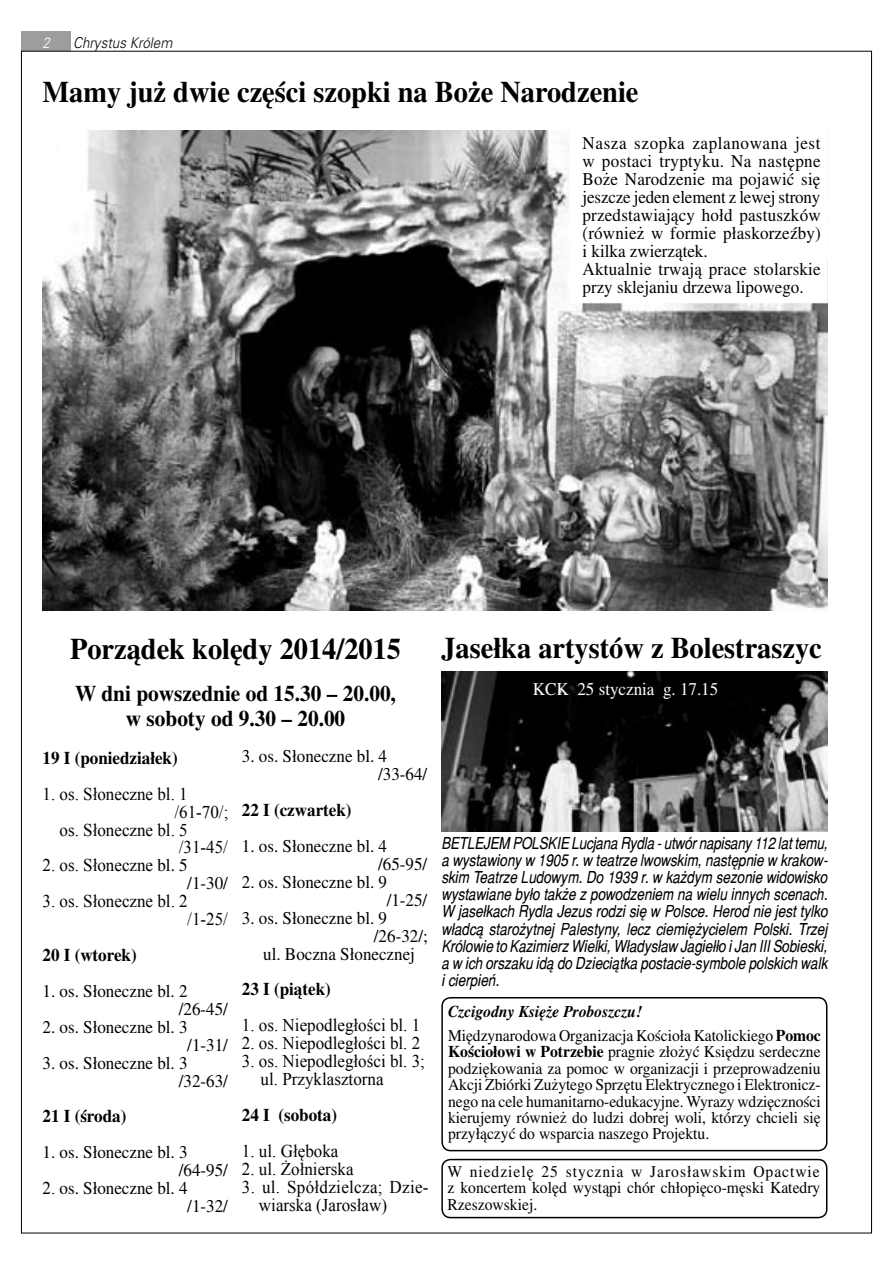
<style>
.page{position:relative;width:893px;height:1263px;background:#fff}
.page>*{position:absolute;margin:0;border:0;box-sizing:border-box;transform-origin:0 0}
.t1{font:700 29.85px "Toronto";color:#000;scale:.95 1}
.t2{font:700 22.35px/25.3px "Toronto";color:#000;text-align:center;scale:.95 1}
.t3{font:18px/18px "Toronto";color:#000;scale:.95 1}
.t4{font:18px/18px "Times New Roman";color:#000;scale:.95 1}
.t5{font:700 18px "Toronto";color:#000;scale:.95 1}
.t6{font:18px/18px "Times New Roman";letter-spacing:.02em;color:#000;scale:.95 1}
.t7{font:18px "Toronto";color:#fff;scale:.95 1}
.t8{font:16.5px/16.5px "Toronto";color:#000;text-align:justify;scale:.95 1}
.t9{font:italic 16.5px/17.1px "Switzerland Narrow";color:#000;text-align:justify}
.t10{font:italic 15px "USA Light";color:#000;scale:.9 1}
.t11{font:italic 15px "USA Light";color:#fff;scale:.9 1}
.s1{font-family:"Toronto"}
.s2{font-family:"Times New Roman"}
.s3{font-weight:700;font-style:italic}
.s4{font-weight:700}
</style>
<div class="page">
<div style="left:21px;top:31px;width:50px;height:20px;background:#9c9d9f"></div>
<img style="left:441px;top:671px;width:386px;height:160px">
<img style="left:43px;top:131px;width:784px;height:479px">
<div style="left:570px;top:121px;width:257px;height:182px;background:#fff"></div>
<div style="left:441px;top:1159px;width:386px;height:59px;border:1px solid #000;border-radius:9px"></div>
<div style="left:441px;top:997px;width:386px;height:154px;border:1px solid #000;border-radius:9px"></div>
<p class="t11" style="left:42px;top:34px;width:10px">2</p>
<p class="t10" style="left:73px;top:34px;width:112px">Chrystus Królem</p>
<h1 class="t1" style="left:43px;top:75px;width:629px">Mamy już dwie części szopki na Boże Narodzenie</h1>
<p class="t3" style="left:583px;top:134px;width:252px">Nasza szopka zaplanowana jest w postaci tryptyku. Na następne<br>Boże Narodzenie ma pojawić się jeszcze jeden element z lewej strony przedstawiający hołd pastuszków (również w formie płaskorzeźby) i kilka zwierzątek.<br>Aktualnie trwają prace stolarskie przy sklejaniu drzewa lipowego.</p>
<h1 class="t1" style="left:70px;top:632px;width:350px">Porządek kolędy 2014/2015</h1>
<p class="t2" style="left:75px;top:681px;width:339px">W dni powszednie od 15.30 – 20.00, w soboty od 9.30 – 20.00</p>
<p class="t5" style="left:43px;top:747px;width:144px">19 I (poniedziałek)</p>
<p class="t4" style="left:43px;top:784px;width:154px">1. os. Słoneczne bl. 1</p>
<p class="t4" style="left:174px;top:802px;width:58px">/61-70/;</p>
<p class="t4" style="left:60px;top:820px;width:136px">os. Słoneczne bl. 5</p>
<p class="t4" style="left:179px;top:838px;width:53px">/31-45/</p>
<p class="t4" style="left:43px;top:856px;width:154px">2. os. Słoneczne <span class="s1">bl. 5</span></p>
<p class="t3" style="left:187px;top:874px;width:44px">/1-30/</p>
<p class="t4" style="left:187px;top:892px;width:44px;text-indent:-145px">3. os. Słoneczne bl. 2 /1-25/</p>
<p class="t5" style="left:43px;top:944px;width:101px">20 I (wtorek)</p>
<p class="t3" style="left:179px;top:982px;width:53px;text-indent:-136px">1. os. Słoneczne bl. 2 /26-45/</p>
<p class="t3" style="left:187px;top:1018px;width:44px;text-indent:-145px">2. os. Słoneczne bl. 3 /1-31/</p>
<p class="t3" style="left:179px;top:1053px;width:53px;text-indent:-136px">3. os. Słoneczne bl. 3 /32-63/</p>
<p class="t5" style="left:43px;top:1106px;width:90px">21 I (środa)</p>
<p class="t3" style="left:179px;top:1143px;width:53px;text-indent:-136px">1. os. Słoneczne bl. 3 /64-95/</p>
<p class="t3" style="left:187px;top:1179px;width:44px;text-indent:-145px"><span class="s2">2.</span> os. Słoneczne bl. 4 /1-32/</p>
<p class="t3" style="left:378px;top:747px;width:53px;text-indent:-136px">3. os. Słoneczne bl. 4 /33-64/</p>
<p class="t5" style="left:242px;top:800px;width:117px">22 I (czwartek)</p>
<p class="t3" style="left:378px;top:837px;width:53px;text-indent:-136px">1. os. Słoneczne bl. 4 /65-95/</p>
<p class="t3" style="left:387px;top:873px;width:44px;text-indent:-145px">2. os. Słoneczne bl. 9 /1-25/</p>
<p class="t3" style="left:242px;top:909px;width:154px">3. os. Słoneczne bl. 9</p>
<p class="t3" style="left:374px;top:926px;width:58px">/26-32/;</p>
<p class="t3" style="left:263px;top:944px;width:161px">ul. Boczna Słonecznej</p>
<p class="t5" style="left:242px;top:979px;width:95px">23 I (piątek)</p>
<p class="t4" style="left:242px;top:1016px;width:189px">1. os. Niepodległości bl. 1</p>
<p class="t4" style="left:242px;top:1034px;width:189px">2. os. Niepodległości bl. 2</p>
<p class="t4" style="left:261px;top:1052px;width:175px;text-indent:-19px">3. os. Niepodległości bl. 3; ul. Przyklasztorna</p>
<p class="t5" style="left:242px;top:1104px;width:102px">24 I (sobota)</p>
<p class="t4" style="left:242px;top:1141px;width:103px">1. ul. Głęboka</p>
<p class="t4" style="left:242px;top:1159px;width:119px">2. ul. Żołnierska</p>
<p class="t6" style="left:259px;top:1177px;width:180px;text-indent:-17px">3. ul. Spółdzielcza; Dzie&shy;wiarska (Jarosław)</p>
<h1 class="t1" style="left:441px;top:631px;width:402px">Jasełka artystów z Bolestraszyc</h1>
<p class="t7" style="left:533px;top:678px;width:197px">KCK 25 stycznia g. 17.15</p>
<p class="t9" style="left:441px;top:834px;width:388px">BETLEJEM POLSKIE Lucjana Rydla - utwór napisany 112 lat temu, a wystawiony w 1905 r. w teatrze lwowskim, następnie w krakow&shy;skim Teatrze Ludowym. Do 1939 r. w każdym sezonie widowisko wystawiane było także z powodzeniem na wielu innych scenach.<br>W jasełkach Rydla Jezus rodzi się w Polsce. Herod nie jest tylko władcą starożytnej Palestyny, lecz ciemiężycielem Polski. Trzej Królowie to Kazimierz Wielki, Władysław Jagiełło i Jan III Sobieski, a w ich orszaku idą do Dzieciątka postacie-symbole polskich walk i cierpień.</p>
<p class="t8" style="left:448px;top:999px;width:394px;line-height:23.9px"><span class="s3">Czcigodny Księże Proboszczu!<br></span>Międzynarodowa Organizacja Kościoła Katolickiego <span class="s4">Pomoc</span></p>
<p class="t8" style="left:448px;top:1043px;width:394px"><span class="s4">Kościołowi w Potrzebie</span> pragnie złożyć Księdzu serdeczne podziękowania za pomoc w organizacji i przeprowadzeniu Akcji Zbiórki Zużytego Sprzętu Elektrycznego i Elektronicz&shy;nego na cele humanitarno-edukacyjne. Wyrazy wdzięczności kierujemy również do ludzi dobrej woli, którzy chcieli się przyłączyć do wsparcia naszego Projektu.</p>
<p class="t8" style="left:448px;top:1163px;width:394px">W niedzielę 25 stycznia w Jarosławskim Opactwie z koncertem kolęd wystąpi chór chłopięco-męski Katedry Rzeszowskiej.</p>
</div>
